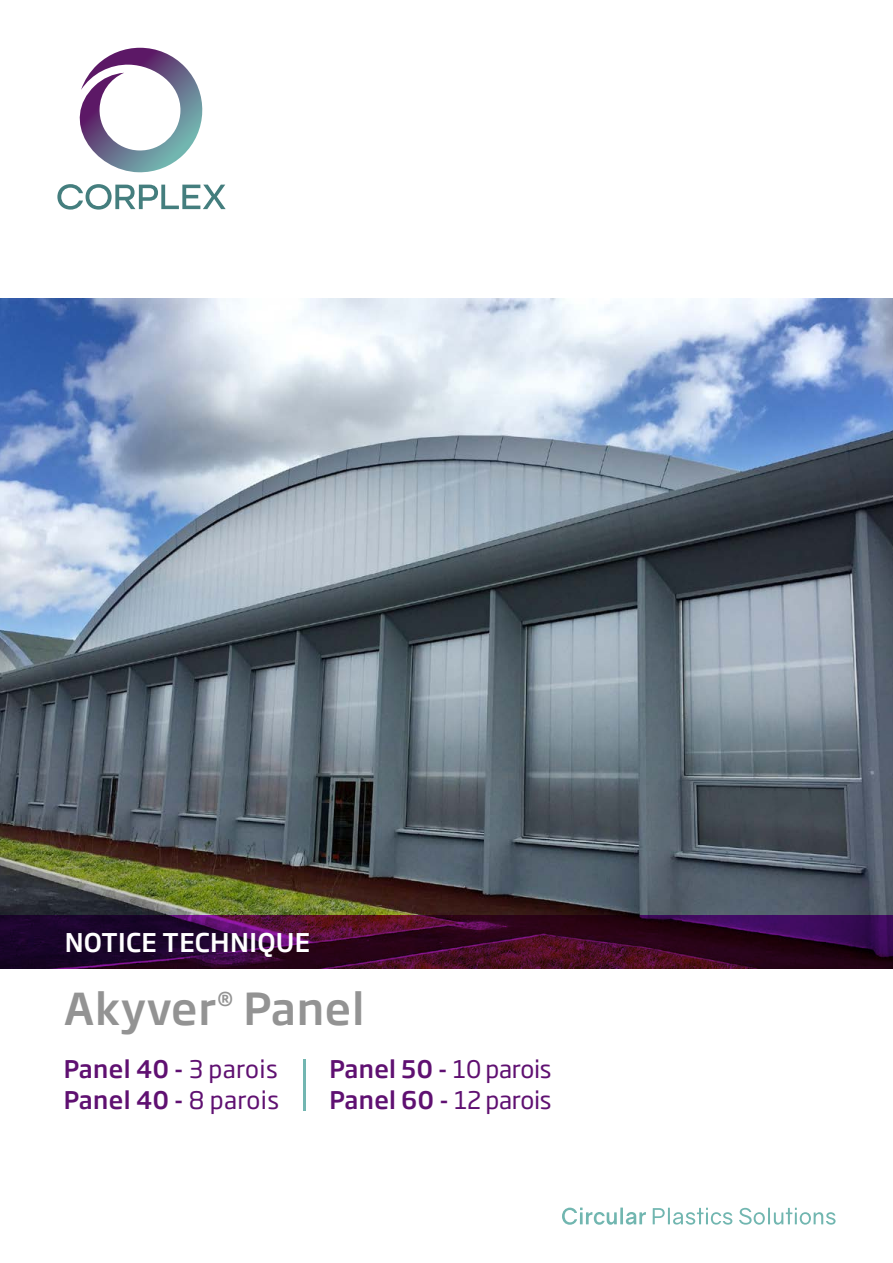
<style>
.page{position:relative;width:893px;height:1263px;background:#fff}
.page>*{position:absolute;margin:0;border:0;box-sizing:border-box;transform-origin:0 0}
.t1{font:500 43.5px "Soho Gothic Pro";letter-spacing:.015em;color:#939393}
.t2{font:500 25.5px "Soho Gothic Pro";letter-spacing:.015em;color:#fff}
.t3{font:500 24px/31.5px "Soho Gothic Pro";letter-spacing:.015em;color:#5f1071}
.s1{font-weight:400}
</style>
<div class="page">
<img style="left:0;top:299px;width:893px;height:616px">
<svg style="left:562px;top:1207px;width:55px;height:18px"></svg>
<hr style="left:620px;top:1207px;width:3px;height:17px;background:#71b6b0">
<svg style="left:626px;top:1212px;width:20px;height:12px"></svg>
<svg style="left:653px;top:1208px;width:79px;height:16px"></svg>
<svg style="left:739px;top:1208px;width:96px;height:17px"></svg>
<svg style="left:79px;top:48px;width:124px;height:125px"></svg>
<svg style="left:57px;top:184px;width:169px;height:26px"></svg>
<hr style="left:303px;top:1059px;width:2px;height:51px;background:#72b6b1">
<svg style="left:0;top:915px;width:893px;height:53px"></svg>
<p class="t2" style="left:65px;top:922px;width:247px">NOTICE TECHNIQUE</p>
<h1 class="t1" style="left:64px;top:975px;width:302px">Akyver<sup>®</sup> Panel</h1>
<p class="t3" style="left:64px;top:1052px;width:217px">Panel 40 - <span class="s1">3 parois<br></span>Panel 40 - <span class="s1">8 parois</span></p>
<p class="t3" style="left:329px;top:1052px;width:224px">Panel 50 - <span class="s1">10 parois<br></span>Panel 60 - <span class="s1">12 parois</span></p>
</div>
